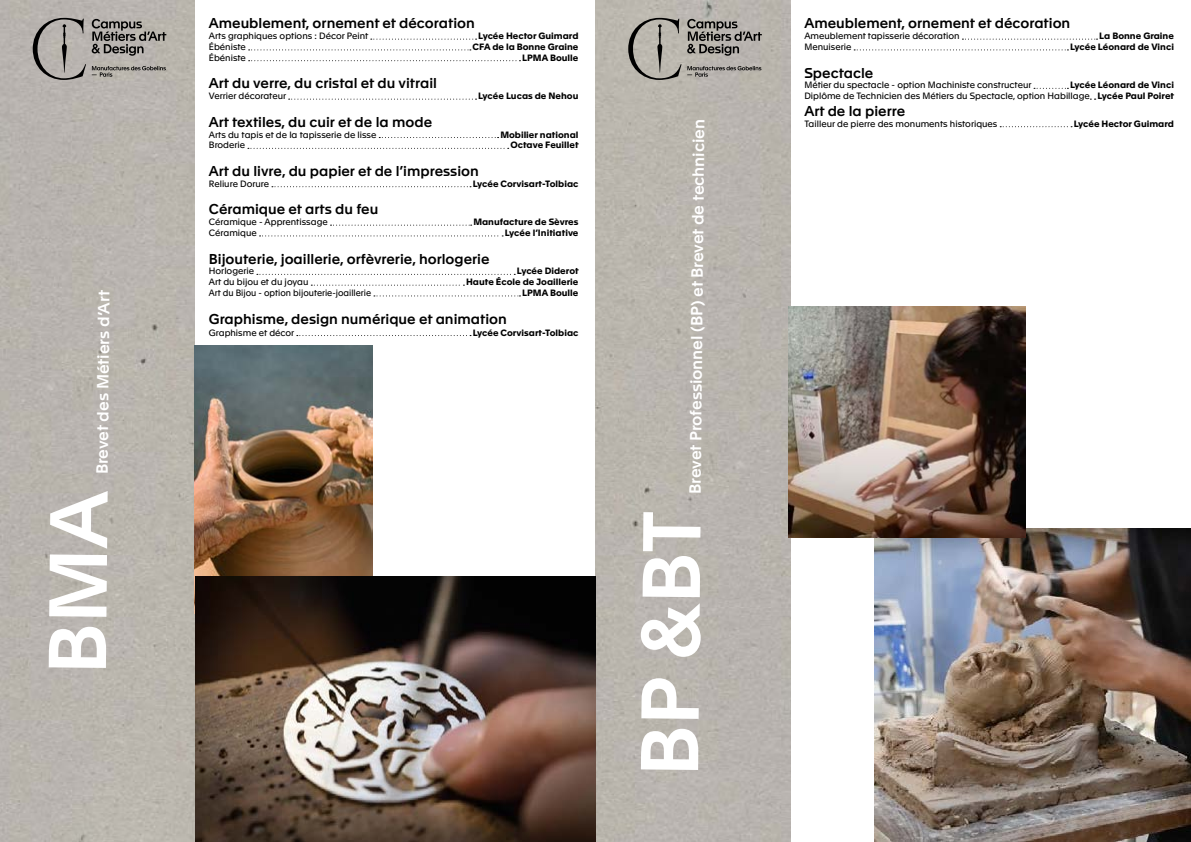
<style>
.page{position:relative;width:1191px;height:842px;background:#fff}
.page>*{position:absolute;margin:0;border:0;box-sizing:border-box;transform-origin:0 0}
.t1{font:500 80px "Apax";color:#fff}
.t2{font:500 16px "Apax";color:#fff}
.t3{font:500 14px "Apax";color:#000}
.t4{font:9px/10.8px "Apax";color:#000;text-align:right}
.t5{font:700 9px "Apax";color:#000}
.t6{font:9px "Apax";color:#000;scale:.96 1}
.s1{font-weight:700}
</style>
<div class="page">
<div style="left:0;top:0;width:195px;height:842px;background:#b9b4ae"></div>
<svg style="left:33px;top:18px;width:53px;height:62px"></svg>
<svg style="left:92px;top:19px;width:74px;height:37px"></svg>
<svg style="left:92px;top:66px;width:74px;height:11px"></svg>
<img style="left:195px;top:346px;width:177px;height:231px">
<div style="left:595px;top:0;width:195px;height:842px;background:#b9b5ae"></div>
<svg style="left:371px;top:39px;width:105px;height:1px"></svg>
<svg style="left:249px;top:49px;width:222px;height:1px"></svg>
<svg style="left:249px;top:60px;width:271px;height:1px"></svg>
<svg style="left:289px;top:99px;width:187px;height:1px"></svg>
<svg style="left:379px;top:137px;width:119px;height:1px"></svg>
<svg style="left:248px;top:148px;width:261px;height:1px"></svg>
<svg style="left:272px;top:186px;width:199px;height:1px"></svg>
<svg style="left:330px;top:225px;width:142px;height:1px"></svg>
<svg style="left:259px;top:235px;width:244px;height:1px"></svg>
<svg style="left:257px;top:274px;width:258px;height:1px"></svg>
<svg style="left:311px;top:285px;width:153px;height:1px"></svg>
<svg style="left:374px;top:295px;width:146px;height:1px"></svg>
<svg style="left:297px;top:335px;width:174px;height:1px"></svg>
<img style="left:195px;top:577px;width:400px;height:265px">
<svg style="left:962px;top:39px;width:135px;height:1px"></svg>
<svg style="left:854px;top:49px;width:214px;height:1px"></svg>
<svg style="left:1034px;top:88px;width:34px;height:1px"></svg>
<svg style="left:1000px;top:126px;width:72px;height:1px"></svg>
<svg style="left:628px;top:18px;width:53px;height:62px"></svg>
<svg style="left:687px;top:19px;width:75px;height:37px"></svg>
<svg style="left:687px;top:66px;width:74px;height:11px"></svg>
<img style="left:874px;top:529px;width:317px;height:313px">
<img style="left:789px;top:306px;width:236px;height:231px">
<div style="left:49px;top:490px;width:59px;height:178px;background:#b9b4af"></div>
<h2 class="t2" style="left:90px;top:474px;width:186px;rotate:-89deg">Brevet des Métiers d’Art</h2>
<h3 class="t3" style="left:209px;top:13px;width:267px">Ameublement, ornement et décoration</h3>
<p class="t4" style="left:209px;top:30px;width:161px">Arts graphiques options : Décor Peint</p>
<p class="t5" style="left:478px;top:29px;width:102px">Lycée Hector Guimard</p>
<p class="t4" style="left:209px;top:41px;width:39px">Ébéniste</p>
<p class="t5" style="left:472px;top:40px;width:107px">CFA de la Bonne Graine</p>
<p class="t4" style="left:209px;top:52px;width:39px">Ébéniste</p>
<p class="t5" style="left:522px;top:51px;width:58px">LPMA Boulle</p>
<h3 class="t3" style="left:209px;top:73px;width:230px">Art du verre, du cristal et du vitrail</h3>
<p class="t4" style="left:209px;top:90px;width:79px">Verrier décorateur</p>
<p class="t5" style="left:478px;top:89px;width:102px">Lycée Lucas de Nehou</p>
<h3 class="t3" style="left:209px;top:112px;width:225px">Art textiles, du cuir et de la mode</h3>
<p class="t4" style="left:209px;top:128px;width:169px">Arts du tapis et de la tapisserie de lisse</p>
<p class="t5" style="left:500px;top:128px;width:80px">Mobilier national</p>
<p class="t4" style="left:209px;top:139px;width:38px">Broderie</p>
<p class="t5" style="left:510px;top:138px;width:70px">Octave Feuillet</p>
<h3 class="t3" style="left:209px;top:161px;width:271px">Art du livre, du papier et de l’impression</h3>
<p class="t4" style="left:209px;top:178px;width:62px">Reliure Dorure</p>
<p class="t5" style="left:473px;top:177px;width:107px">Lycée Corvisart-Tolbiac</p>
<h3 class="t3" style="left:209px;top:199px;width:171px">Céramique et arts du feu</h3>
<p class="t4" style="left:209px;top:216px;width:120px">Céramique - Apprentissage</p>
<p class="t5" style="left:473px;top:215px;width:107px">Manufacture de Sèvres</p>
<p class="t4" style="left:209px;top:227px;width:49px">Céramique</p>
<p class="t5" style="left:505px;top:226px;width:75px">Lycée l’Initiative</p>
<h3 class="t3" style="left:209px;top:248px;width:282px">Bijouterie, joaillerie, orfèvrerie, horlogerie</h3>
<p class="t4" style="left:209px;top:265px;width:47px">Horlogerie</p>
<p class="t5" style="left:517px;top:264px;width:63px">Lycée Diderot</p>
<p class="t4" style="left:209px;top:276px;width:101px">Art du bijou et du joyau</p>
<p class="t5" style="left:466px;top:275px;width:114px">Haute École de Joaillerie</p>
<p class="t6" style="left:209px;top:286px;width:171px">Art du Bijou - option bijouterie-joaillerie</p>
<p class="t5" style="left:522px;top:286px;width:58px">LPMA Boulle</p>
<h3 class="t3" style="left:209px;top:308px;width:299px">Graphisme, design numérique et animation</h3>
<p class="t4" style="left:209px;top:326px;width:87px">Graphisme et décor</p>
<p class="t5" style="left:473px;top:326px;width:107px">Lycée Corvisart-Tolbiac</p>
<h2 class="t2" style="left:682px;top:494px;width:376px;rotate:-89deg">Brevet Professionnel (BP) et Brevet de technicien</h2>
<h1 class="t1" style="left:610px;top:775px;width:268px;rotate:-89deg">BP &amp;BT</h1>
<h3 class="t3" style="left:804px;top:13px;width:267px">Ameublement, ornement et décoration</h3>
<p class="t4" style="left:804px;top:30px;width:157px">Ameublement tapisserie décoration</p>
<p class="t5" style="left:1099px;top:29px;width:76px">La Bonne Graine</p>
<p class="t4" style="left:804px;top:41px;width:49px">Menuiserie</p>
<p class="t5" style="left:1070px;top:40px;width:105px">Lycée Léonard de Vinci</p>
<h3 class="t3" style="left:804px;top:62px;width:70px">Spectacle</h3>
<p class="t4" style="left:804px;top:79px;width:229px">Métier du spectacle - option Machiniste constructeur</p>
<p class="t4" style="left:804px;top:79px;width:371px"><span class="s1">Lycée Léonard de Vinci<br></span>Diplôme de Technicien des Métiers du Spectacle, option Habillage <span class="s1">Lycée Paul Poiret</span></p>
<h3 class="t3" style="left:804px;top:101px;width:102px">Art de la pierre</h3>
<p class="t4" style="left:804px;top:118px;width:195px">Tailleur de pierre des monuments historiques</p>
<p class="t5" style="left:1073px;top:117px;width:102px">Lycée Hector Guimard</p>
</div>
